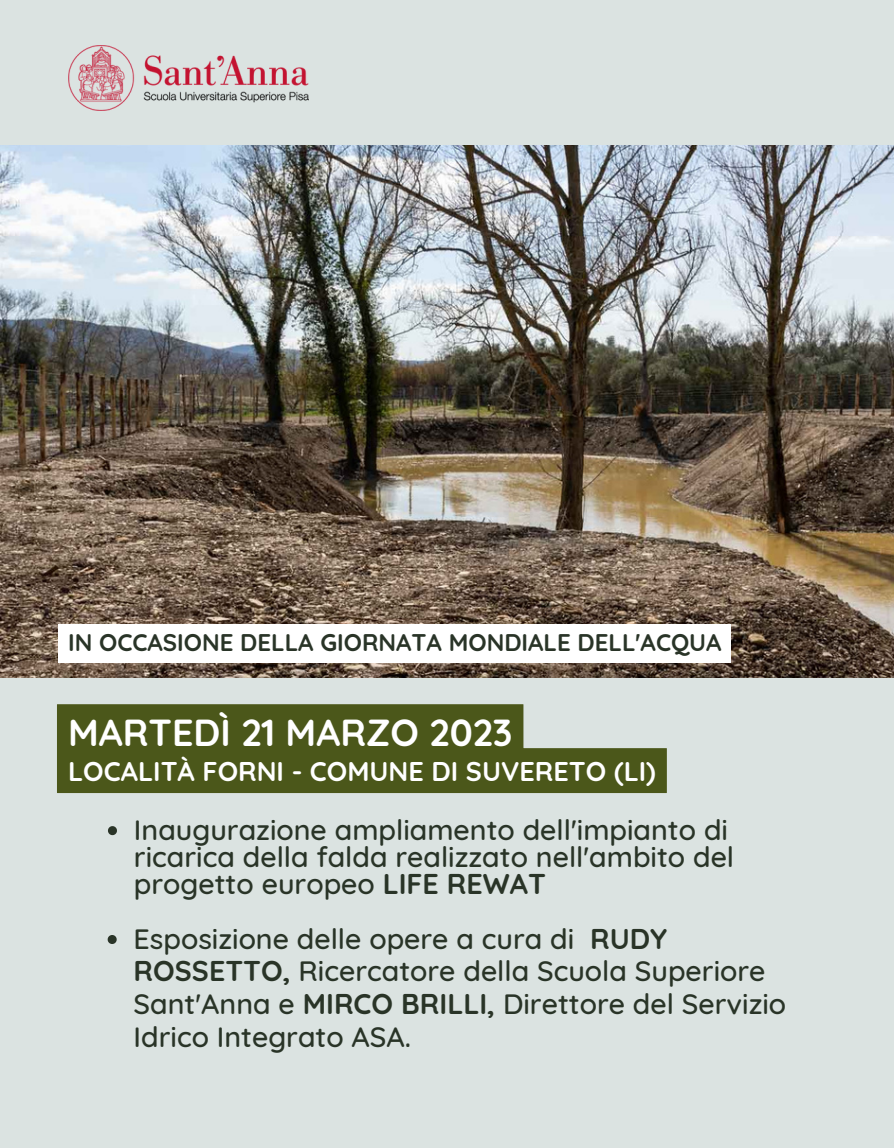
<style>
.page{position:relative;width:894px;height:1148px;background:#fff}
.page>*{position:absolute;margin:0;border:0;box-sizing:border-box;transform-origin:0 0}
.t1{font:700 37.5px "Quicksand";color:#fff}
.t2{font:500 28.5px/32.7px "Quicksand";color:#293427}
.t3{font:700 27px "Quicksand";color:#fff}
.t4{font:700 24px "Quicksand";color:#293427}
.s1{font-weight:700}
</style>
<div class="page">
<div style="left:0;top:0;width:893px;height:1147px;background:#dbe3e1"></div>
<img style="left:0;top:145px;width:893px;height:532px">
<img style="left:68px;top:45px;width:240px;height:65px">
<svg style="left:108px;top:826px;width:9px;height:9px"></svg>
<svg style="left:57px;top:704px;width:609px;height:89px;fill:#4b571a"></svg>
<svg style="left:108px;top:935px;width:9px;height:9px"></svg>
<div style="left:58px;top:624px;width:672px;height:39px;background:#fff"></div>
<p class="t4" style="left:68px;top:627px;width:654px">IN OCCASIONE DELLA GIORNATA MONDIALE DELL'ACQUA</p>
<h1 class="t1" style="left:68px;top:708px;width:446px">MARTEDÌ 21 MARZO 2023</h1>
<p class="t3" style="left:68px;top:753px;width:589px">LOCALITÀ FORNI - COMUNE DI SUVERETO (LI)</p>
<p class="t2" style="left:134px;top:815px;width:601px;line-height:27px">Inaugurazione ampliamento dell'impianto di ricarica della falda realizzato nell'ambito del progetto europeo <span class="s1">LIFE REWAT</span></p>
<p class="t2" style="left:134px;top:921px;width:654px">Esposizione delle opere a cura di <span class="s1">RUDY ROSSETTO,</span> Ricercatore della Scuola Superiore Sant'Anna e <span class="s1">MIRCO BRILLI,</span> Direttore del Servizio Idrico Integrato ASA.</p>
</div>
